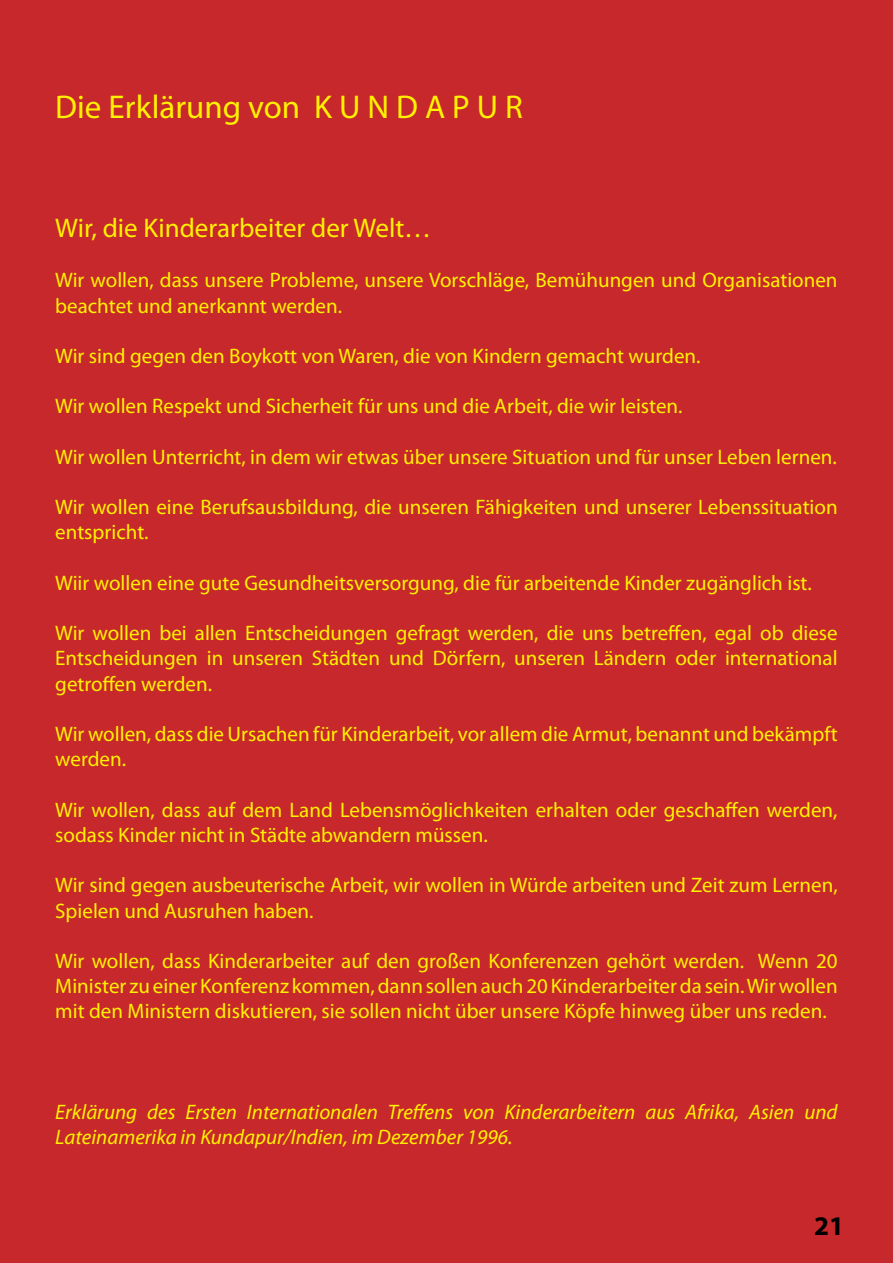
<style>
.page{position:relative;width:893px;height:1263px;background:#c7282c}
.page>*{position:absolute;margin:0;border:0;box-sizing:border-box;transform-origin:0 0}
.t1{font:33px "Myriad Pro";color:#fff200}
.t2{font:27px "Myriad Pro";color:#fff200}
.t3{font:700 27px "Myriad Pro";color:#000}
.t4{font:21px/25.2px "Myriad Pro";color:#fff200}
.t5{font:italic 21px/25.2px "Myriad Pro";color:#fff200}
</style>
<div class="page">
<h1 class="t1" style="left:55px;top:87px;width:469px">Die Erklärung von K U N D A P U R</h1>
<p class="t2" style="left:55px;top:211px;width:377px">Wir, die Kinderarbeiter der Welt…</p>
<p class="t4" style="left:55px;top:267px;width:784px">Wir wollen, dass unsere Probleme, unsere Vorschläge, Bemühungen und Organisationen beachtet und anerkannt werden.</p>
<p class="t4" style="left:55px;top:343px;width:647px">Wir sind gegen den Boykott von Waren, die von Kindern gemacht wurden.</p>
<p class="t4" style="left:55px;top:393px;width:629px">Wir wollen Respekt und Sicherheit für uns und die Arbeit, die wir leisten.</p>
<p class="t4" style="left:55px;top:444px;width:783px">Wir wollen Unterricht, in dem wir etwas über unsere Situation und für unser Leben lernen.</p>
<p class="t4" style="left:55px;top:494px;width:784px">Wir wollen eine Berufsausbildung, die unseren Fähigkeiten und unserer Lebenssituation entspricht.</p>
<p class="t4" style="left:55px;top:570px;width:758px">Wiir wollen eine gute Gesundheitsversorgung, die für arbeitende Kinder zugänglich ist.</p>
<p class="t4" style="left:55px;top:620px;width:784px;text-align:justify">Wir wollen bei allen Entscheidungen gefragt werden, die uns betreffen, egal ob diese Entscheidungen in unseren Städten und Dörfern, unseren Ländern oder international getroffen werden.</p>
<p class="t4" style="left:55px;top:721px;width:784px">Wir wollen, dass die Ursachen für Kinderarbeit, vor allem die Armut, benannt und bekämpft werden.</p>
<p class="t4" style="left:55px;top:797px;width:784px">Wir wollen, dass auf dem Land Lebensmöglichkeiten erhalten oder geschaffen werden, sodass Kinder nicht in Städte abwandern müssen.</p>
<p class="t4" style="left:55px;top:872px;width:784px">Wir sind gegen ausbeuterische Arbeit, wir wollen in Würde arbeiten und Zeit zum Lernen,<br>Spielen und Ausruhen haben.</p>
<p class="t4" style="left:55px;top:948px;width:784px;text-align:justify">Wir wollen, dass Kinderarbeiter auf den großen Konferenzen gehört werden. Wenn 20<br>Minister zu einer Konferenz kommen, dann sollen auch 20 Kinderarbeiter da sein. Wir wollen mit den Ministern diskutieren, sie sollen nicht über unsere Köpfe hinweg über uns reden.</p>
<p class="t5" style="left:55px;top:1099px;width:784px">Erklärung des Ersten Internationalen Treffens von Kinderarbeitern aus Afrika, Asien und<br>Lateinamerika in Kundapur/Indien, im Dezember 1996.</p>
<p class="t3" style="left:814px;top:1209px;width:31px">21</p>
</div>
